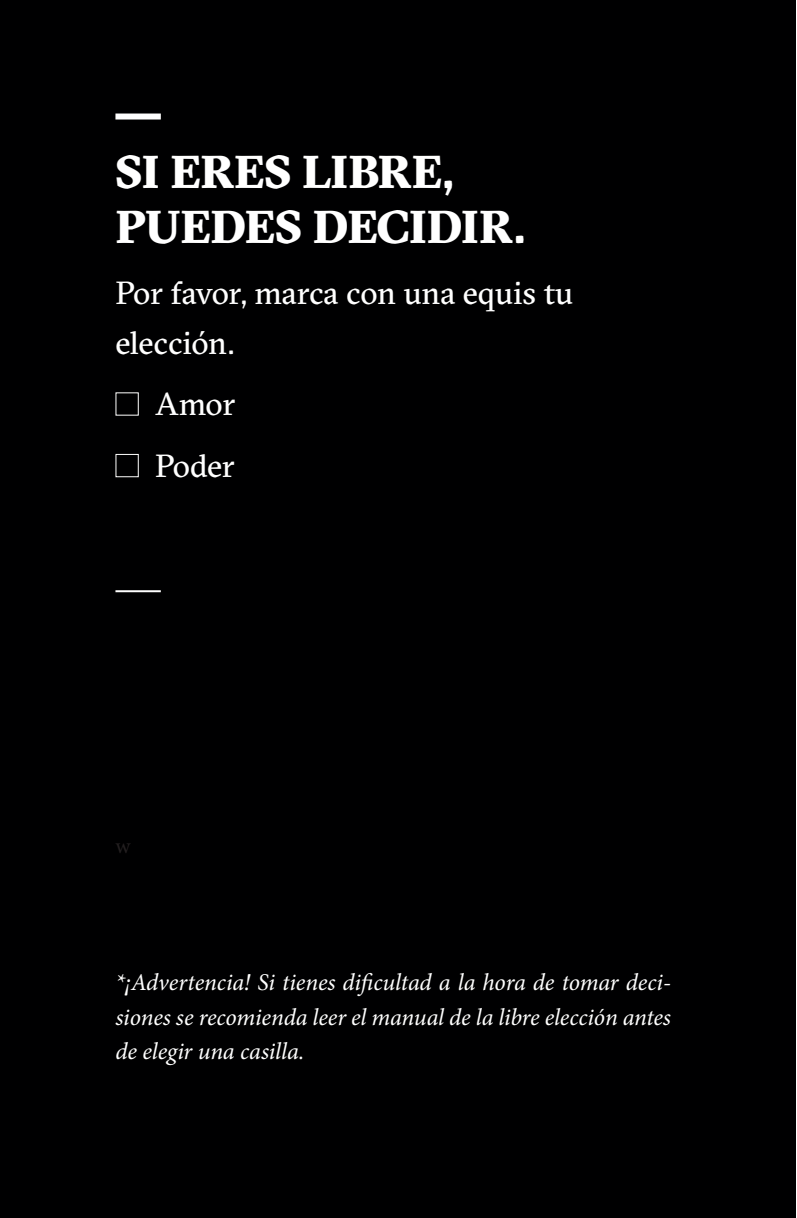
<style>
.page{position:relative;width:797px;height:1218px;background:#fff}
.page>*{position:absolute;margin:0;border:0;box-sizing:border-box;transform-origin:0 0}
.t1{font:900 46px/55.2px "GT Sectra";color:#fff}
.t2{font:32px/50px "GT Sectra";letter-spacing:-.01em;color:#fff}
.t3{font:italic 24px/34.4px "Minion Pro";letter-spacing:-.005em;color:#fff;text-align:justify}
.t4{font:22px "Minion Pro";color:#231f20}
</style>
<div class="page">
<div style="left:0;top:0;width:796px;height:1218px;background:#000001"></div>
<div style="left:115px;top:114px;width:46px;height:6px;background:#fff"></div>
<hr style="left:115px;top:590px;width:46px;height:2px;background:#fff">
<div style="left:115px;top:454px;width:24px;height:23px;border:1px solid #fff"></div>
<h1 class="t1" style="left:115px;top:143px;width:411px">SI ERES LIBRE,<br>PUEDES DECIDIR.</h1>
<h2 class="t2" style="left:115px;top:268px;width:459px">Por favor, marca con una equis tu elección.</h2>
<h2 class="t2" style="left:155px;top:373px;width:82px;line-height:61.4px">Amor<br>Poder</h2>
<p class="t4" style="left:115px;top:831px;width:17px">w</p>
<p class="t3" style="left:115px;top:965px;width:557px">*¡Advertencia! Si tienes dificultad a la hora de tomar deci&shy;siones se recomienda leer el manual de la libre elección antes de elegir una casilla.</p>
</div>
